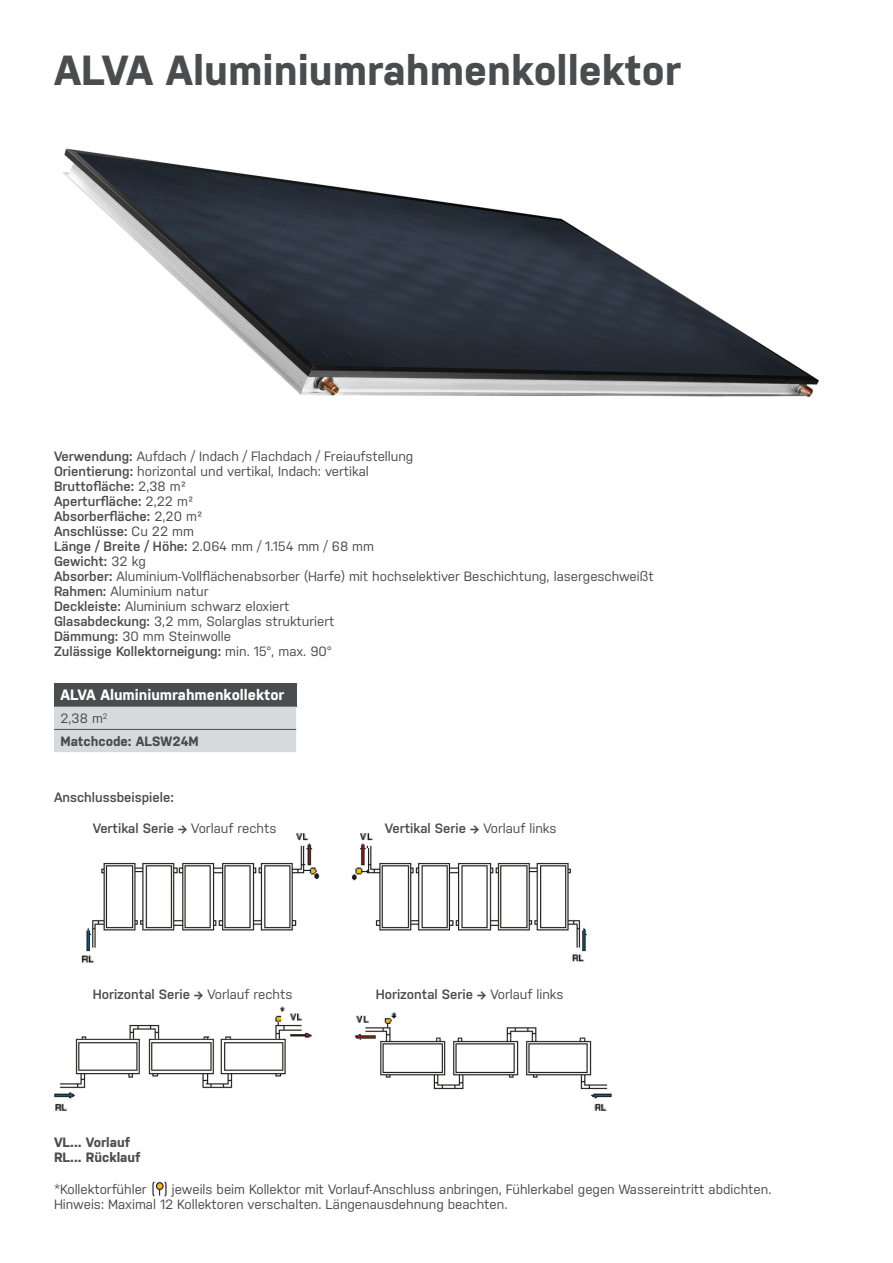
<style>
.page{position:relative;width:893px;height:1263px;background:#fff}
.page>*{position:absolute;margin:0;border:0;box-sizing:border-box;transform-origin:0 0}
.t1{font:700 42px "Nudista";color:#4b4c4d}
.t2{font:700 15px "Nudista";color:#fff}
.t3{font:13.5px/15px "Nudista";color:#4b4c4d}
.t4{font:600 13.5px "Nudista";color:#4b4c4d}
.t5{font:700 13.5px/22.8px "Nudista";color:#4b4c4d}
.s1{font-weight:600}
.s2{font-weight:400}
</style>
<div class="page">
<img style="left:63px;top:148px;width:756px;height:249px">
<div style="left:54px;top:683px;width:242px;height:24px;background:#4b4c4d"></div>
<div style="left:54px;top:707px;width:242px;height:45px;background:#d8d9db"></div>
<hr style="left:54px;top:729px;width:242px;height:1px;background:#4b4c4d">
<img style="left:54px;top:833px;width:558px;height:278px">
<img style="left:152px;top:1181px;width:15px;height:16px">
<div style="left:100px;top:824px;width:173px;height:21px;background:#fff"></div>
<div style="left:385px;top:824px;width:172px;height:21px;background:#fff"></div>
<div style="left:81px;top:991px;width:183px;height:18px;background:#fff"></div>
<div style="left:394px;top:995px;width:172px;height:14px;background:#fff"></div>
<h1 class="t1" style="left:54px;top:46px;width:628px">ALVA Aluminiumrahmenkollektor</h1>
<p class="t3" style="left:54px;top:448px;width:601px"><span class="s1">Verwendung:</span> Aufdach / Indach / Flachdach / Freiaufstellung<br><span class="s1">Orientierung:</span> horizontal und vertikal, Indach: vertikal<br><span class="s1">Bruttofläche:</span> 2,38 m²<br><span class="s1">Aperturfläche:</span> 2,22 m²<br><span class="s1">Absorberfläche:</span> 2,20 m²<br><span class="s1">Anschlüsse:</span> Cu 22 mm<br><span class="s1">Länge / Breite / Höhe:</span> 2.064 mm / 1.154 mm / 68 mm<br><span class="s1">Gewicht:</span> 32 kg<br><span class="s1">Absorber:</span> Aluminium-Vollflächenabsorber (Harfe) mit hochselektiver Beschichtung, lasergeschweißt <span class="s1">Rahmen:</span> Aluminium natur<br><span class="s1">Deckleiste:</span> Aluminium schwarz eloxiert<br><span class="s1">Glasabdeckung:</span> 3,2 mm, Solarglas strukturiert<br><span class="s1">Dämmung:</span> 30 mm Steinwolle<br><span class="s1">Zulässige Kollektorneigung:</span> min. 15°, max. 90°</p>
<p class="t2" style="left:60px;top:686px;width:225px">ALVA Aluminiumrahmenkollektor</p>
<p class="t5" style="left:60px;top:707px;width:140px"><span class="s2">2,38 m</span><sup>2<br></sup>Matchcode: ALSW24M</p>
<p class="t4" style="left:54px;top:789px;width:121px">Anschlussbeispiele:</p>
<p class="t4" style="left:93px;top:820px;width:185px">Vertikal Serie → <span class="s2">Vorlauf rechts</span></p>
<p class="t4" style="left:385px;top:820px;width:173px">Vertikal Serie → <span class="s2">Vorlauf links</span></p>
<p class="t4" style="left:93px;top:986px;width:201px">Horizontal Serie → <span class="s2">Vorlauf rechts</span></p>
<p class="t4" style="left:376px;top:986px;width:189px">Horizontal Serie → <span class="s2">Vorlauf links</span></p>
<p class="t5" style="left:54px;top:1134px;width:88px;line-height:15px">VL... Vorlauf<br>RL... Rücklauf</p>
<p class="t3" style="left:54px;top:1182px;width:94px">*Kollektorfühler</p>
<p class="t3" style="left:54px;top:1182px;width:719px;text-indent:118px">jeweils beim Kollektor mit Vorlauf-Anschluss anbringen, Fühlerkabel gegen Wassereintritt abdichten.<br>Hinweis: Maximal 12 Kollektoren verschalten. Längenausdehnung beachten.</p>
</div>
